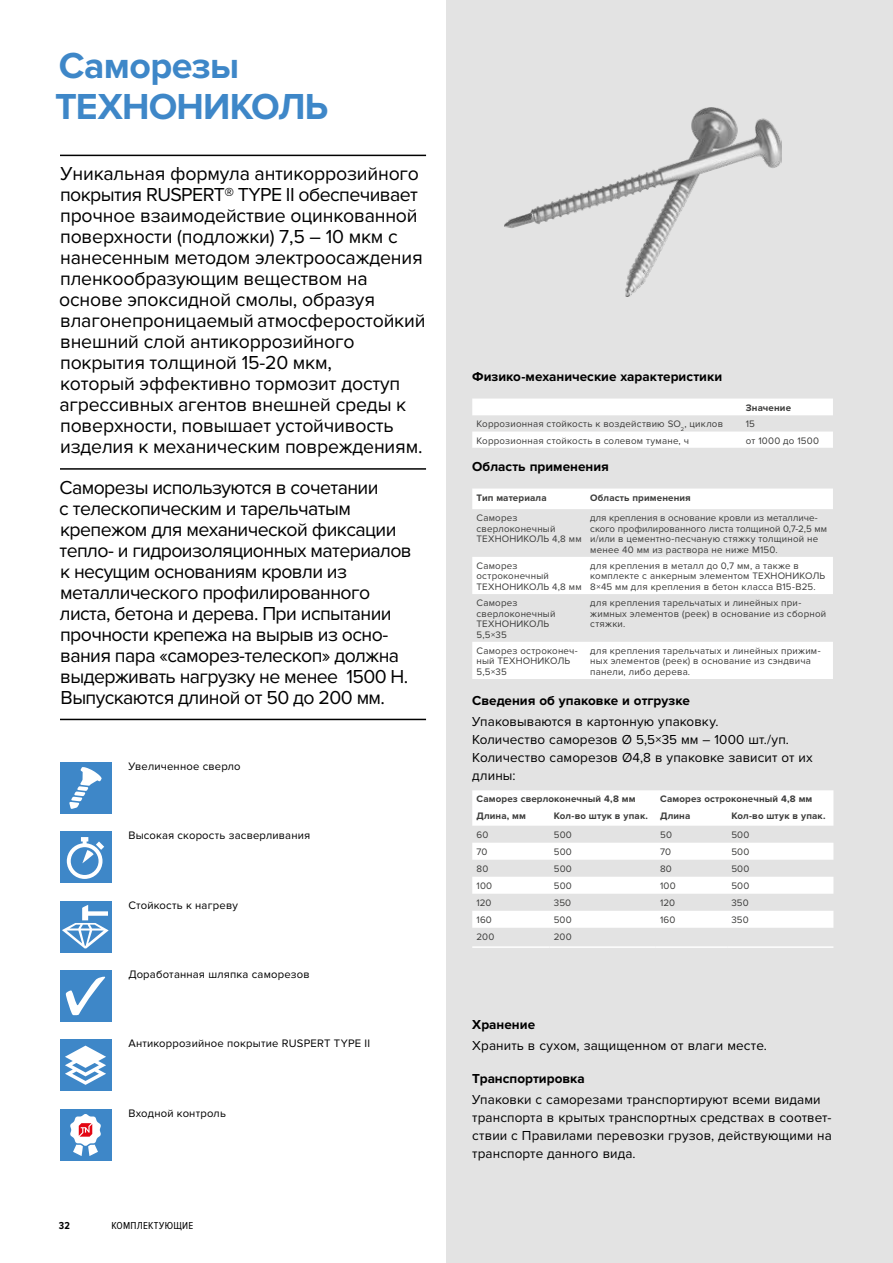
<style>
.page{position:relative;width:893px;height:1263px;background:#fff}
.page>*{position:absolute;margin:0;border:0;box-sizing:border-box;transform-origin:0 0}
.t1{font:700 37.5px/40.5px "Proxima Nova";letter-spacing:-.02em;color:#3e87c8}
.t2{font:19.5px/21px "Proxima Nova";letter-spacing:-.01em;color:#000}
.t3{font:19.5px/21px "Proxima Nova";letter-spacing:-.03em;color:#000}
.t4{font:13.5px/18px "Proxima Nova";letter-spacing:.005em;color:#000}
.t5{font:700 13.5px "Proxima Nova";color:#000}
.t6{font:11.25px "Proxima Nova";letter-spacing:.015em;color:#000}
.t7{font:10.5px "Proxima Nova Cond";color:#000}
.t8{font:700 10.5px "Proxima Nova Cond";color:#000}
.t9{font:9.75px/10.5px "Proxima Nova";letter-spacing:.02em;color:#3c3c3b}
.t10{font:700 9.75px "Proxima Nova";letter-spacing:.015em;color:#3c3c3b}
</style>
<div class="page">
<div style="left:446px;top:0;width:447px;height:1263px;background:#e3e3e3"></div>
<hr style="left:60px;top:155px;width:366px;height:1px;background:#000">
<hr style="left:60px;top:468px;width:366px;height:2px;background:#000">
<hr style="left:60px;top:719px;width:366px;height:1px;background:#000">
<div style="left:472px;top:399px;width:361px;height:16px;background:#fff"></div>
<div style="left:472px;top:432px;width:361px;height:16px;background:#fff"></div>
<div style="left:472px;top:489px;width:361px;height:20px;background:#fff"></div>
<svg style="left:472px;top:557px;width:361px;height:122px"></svg>
<div style="left:472px;top:790px;width:361px;height:36px;background:#fff"></div>
<svg style="left:472px;top:843px;width:361px;height:85px"></svg>
<hr style="left:472px;top:946px;width:78px;height:2px;background:#fff">
<hr style="left:550px;top:946px;width:106px;height:2px;background:#fff">
<hr style="left:656px;top:946px;width:71px;height:2px;background:#fff">
<hr style="left:727px;top:946px;width:106px;height:2px;background:#fff">
<img style="left:505px;top:107px;width:276px;height:189px">
<div style="left:60px;top:762px;width:51px;height:51px;background:#3e87c8"></div>
<svg style="left:69px;top:767px;width:33px;height:42px"></svg>
<div style="left:60px;top:832px;width:51px;height:51px;background:#3e87c8"></div>
<svg style="left:67px;top:837px;width:37px;height:42px"></svg>
<div style="left:60px;top:901px;width:51px;height:51px;background:#3e87c8"></div>
<svg style="left:62px;top:905px;width:47px;height:43px"></svg>
<div style="left:60px;top:970px;width:51px;height:51px;background:#3e87c8"></div>
<svg style="left:66px;top:977px;width:39px;height:38px"></svg>
<div style="left:60px;top:1040px;width:51px;height:51px;background:#3e87c8"></div>
<svg style="left:65px;top:1045px;width:41px;height:40px"></svg>
<div style="left:60px;top:1109px;width:51px;height:51px;background:#3e87c8"></div>
<svg style="left:70px;top:1114px;width:31px;height:42px"></svg>
<h1 class="t1" style="left:55px;top:46px;width:275px">Саморезы<br>ТЕХНОНИКОЛЬ</h1>
<p class="t2" style="left:59px;top:163px;width:368px">Уникальная формула антикоррозийного покрытия RUSPERT® TYPE II обеспечивает прочное взаимодействие оцинкованной поверхности (подложки) 7,5 – 10 мкм с нанесенным методом электроосаждения пленкообразующим веществом на основе эпоксидной смолы, образуя влагонепроницаемый атмосферостойкий внешний слой антикоррозийного покрытия толщиной 15-20 мкм,<br>который эффективно тормозит доступ агрессивных агентов внешней среды к поверхности, повышает устойчивость изделия к механическим повреждениям.</p>
<p class="t3" style="left:59px;top:477px;width:354px">Саморезы используются в сочетании<br>с телескопическим и тарельчатым крепежом для механической фиксации тепло- и гидроизоляционных материалов к несущим основаниям кровли из металлического профилированного листа, бетона и дерева. При испытании прочности крепежа на вырыв из осно&shy;вания пара «саморез-телескоп» должна выдерживать нагрузку не менее 1500 Н.<br>Выпускаются длиной от 50 до 200 мм.</p>
<p class="t6" style="left:128px;top:760px;width:114px">Увеличенное сверло</p>
<p class="t6" style="left:128px;top:829px;width:183px">Высокая скорость засверливания</p>
<p class="t6" style="left:128px;top:898px;width:111px">Стойкость к нагреву</p>
<p class="t6" style="left:128px;top:968px;width:183px">Доработанная шляпка саморезов</p>
<p class="t6" style="left:128px;top:1037px;width:243px">Антикоррозийное покрытие RUSPERT TYPE II</p>
<p class="t8" style="left:59px;top:1219px;width:13px">32</p>
<p class="t6" style="left:128px;top:1106px;width:99px">Входной контроль</p>
<p class="t7" style="left:111px;top:1220px;width:7px">комплекту</p>
<p class="t7" style="left:165px;top:1220px;width:16px">ющие</p>
<h3 class="t5" style="left:472px;top:369px;width:251px">Физико-механические характеристики</h3>
<p class="t10" style="left:746px;top:402px;width:47px">Значение</p>
<p class="t9" style="left:476px;top:419px;width:248px">Коррозионная стойкость к воздействию SO<sub>2</sub>, циклов</p>
<p class="t9" style="left:746px;top:419px;width:11px">15</p>
<p class="t9" style="left:476px;top:435px;width:214px">Коррозионная стойкость в солевом тумане, ч</p>
<p class="t9" style="left:746px;top:435px;width:75px">от 1000 до 1500</p>
<h3 class="t5" style="left:472px;top:459px;width:138px">Область применения</h3>
<p class="t10" style="left:476px;top:492px;width:72px">Тип материала</p>
<p class="t10" style="left:590px;top:492px;width:102px">Область применения</p>
<p class="t9" style="left:476px;top:513px;width:107px">Саморез сверлоконечный<br>ТЕХНОНИКОЛЬ 4,8 мм</p>
<p class="t9" style="left:590px;top:513px;width:238px">для крепления в основание кровли из металличе&shy;ского профилированного листа толщиной 0,7-2,5 мм и/или в цементно-песчаную стяжку толщиной не менее 40 мм из раствора не ниже М150.</p>
<p class="t9" style="left:476px;top:560px;width:107px">Саморез остроконечный<br>ТЕХНОНИКОЛЬ 4,8 мм</p>
<p class="t9" style="left:590px;top:560px;width:236px">для крепления в металл до 0,7 мм, а также в комплекте с анкерным элементом ТЕХНОНИКОЛЬ<br>8×45 мм для крепления в бетон класса B15-B25.</p>
<p class="t9" style="left:476px;top:598px;width:80px">Саморез сверлоконечный<br>ТЕХНОНИКОЛЬ<br>5,5×35</p>
<p class="t9" style="left:590px;top:598px;width:238px">для крепления тарельчатых и линейных при&shy;жимных элементов (реек) в основание из сборной стяжки.</p>
<p class="t9" style="left:476px;top:645px;width:103px">Саморез остроконеч&shy;ный ТЕХНОНИКОЛЬ<br>5,5×35</p>
<p class="t9" style="left:590px;top:645px;width:232px">для крепления тарельчатых и линейных прижим&shy;ных элементов (реек) в основание из сэндвича панели, либо дерева.</p>
<h3 class="t5" style="left:472px;top:693px;width:219px">Сведения об упаковке и отгрузке</h3>
<h3 class="t4" style="left:472px;top:713px;width:342px">Упаковываются в картонную упаковку.<br>Количество саморезов Ø 5,5×35 мм – 1000 шт./уп.<br>Количество саморезов Ø4,8 в упаковке зависит от их длины:</h3>
<p class="t10" style="left:476px;top:793px;width:161px">Саморез сверлоконечный 4,8 мм</p>
<p class="t10" style="left:660px;top:793px;width:154px">Саморез остроконечный 4,8 мм</p>
<p class="t10" style="left:476px;top:810px;width:51px">Длина, мм</p>
<p class="t10" style="left:554px;top:810px;width:138px">Кол-во штук в упак. Длина</p>
<p class="t10" style="left:731px;top:810px;width:96px">Кол-во штук в упак.</p>
<p class="t9" style="left:476px;top:829px;width:13px">60</p>
<p class="t9" style="left:554px;top:829px;width:20px">500</p>
<p class="t9" style="left:660px;top:829px;width:13px">50</p>
<p class="t9" style="left:731px;top:829px;width:20px">500</p>
<p class="t9" style="left:476px;top:846px;width:12px">70</p>
<p class="t9" style="left:554px;top:846px;width:20px">500</p>
<p class="t9" style="left:660px;top:846px;width:12px">70</p>
<p class="t9" style="left:731px;top:846px;width:20px">500</p>
<p class="t9" style="left:476px;top:863px;width:13px">80</p>
<p class="t9" style="left:554px;top:863px;width:20px">500</p>
<p class="t9" style="left:660px;top:863px;width:13px">80</p>
<p class="t9" style="left:731px;top:863px;width:20px">500</p>
<p class="t9" style="left:476px;top:880px;width:17px">100</p>
<p class="t9" style="left:554px;top:880px;width:20px">500</p>
<p class="t9" style="left:660px;top:880px;width:17px">100</p>
<p class="t9" style="left:731px;top:880px;width:20px">500</p>
<p class="t9" style="left:476px;top:897px;width:17px">120</p>
<p class="t9" style="left:554px;top:897px;width:19px">350</p>
<p class="t9" style="left:660px;top:897px;width:17px">120</p>
<p class="t9" style="left:731px;top:897px;width:19px">350</p>
<p class="t9" style="left:476px;top:914px;width:17px">160</p>
<p class="t9" style="left:554px;top:914px;width:20px">500</p>
<p class="t9" style="left:660px;top:914px;width:17px">160</p>
<p class="t9" style="left:731px;top:914px;width:19px">350</p>
<p class="t9" style="left:476px;top:931px;width:19px">200</p>
<p class="t9" style="left:554px;top:931px;width:19px">200</p>
<h3 class="t5" style="left:472px;top:1017px;width:64px">Хранение</h3>
<h3 class="t4" style="left:472px;top:1037px;width:296px">Хранить в сухом, защищенном от влаги месте.</h3>
<h3 class="t5" style="left:472px;top:1071px;width:114px">Транспортировка</h3>
<h3 class="t4" style="left:472px;top:1091px;width:361px">Упаковки с саморезами транспортируют всеми видами транспорта в крытых транспортных средствах в соответ&shy;ствии с Правилами перевозки грузов, действующими на транспорте данного вида.</h3>
</div>
